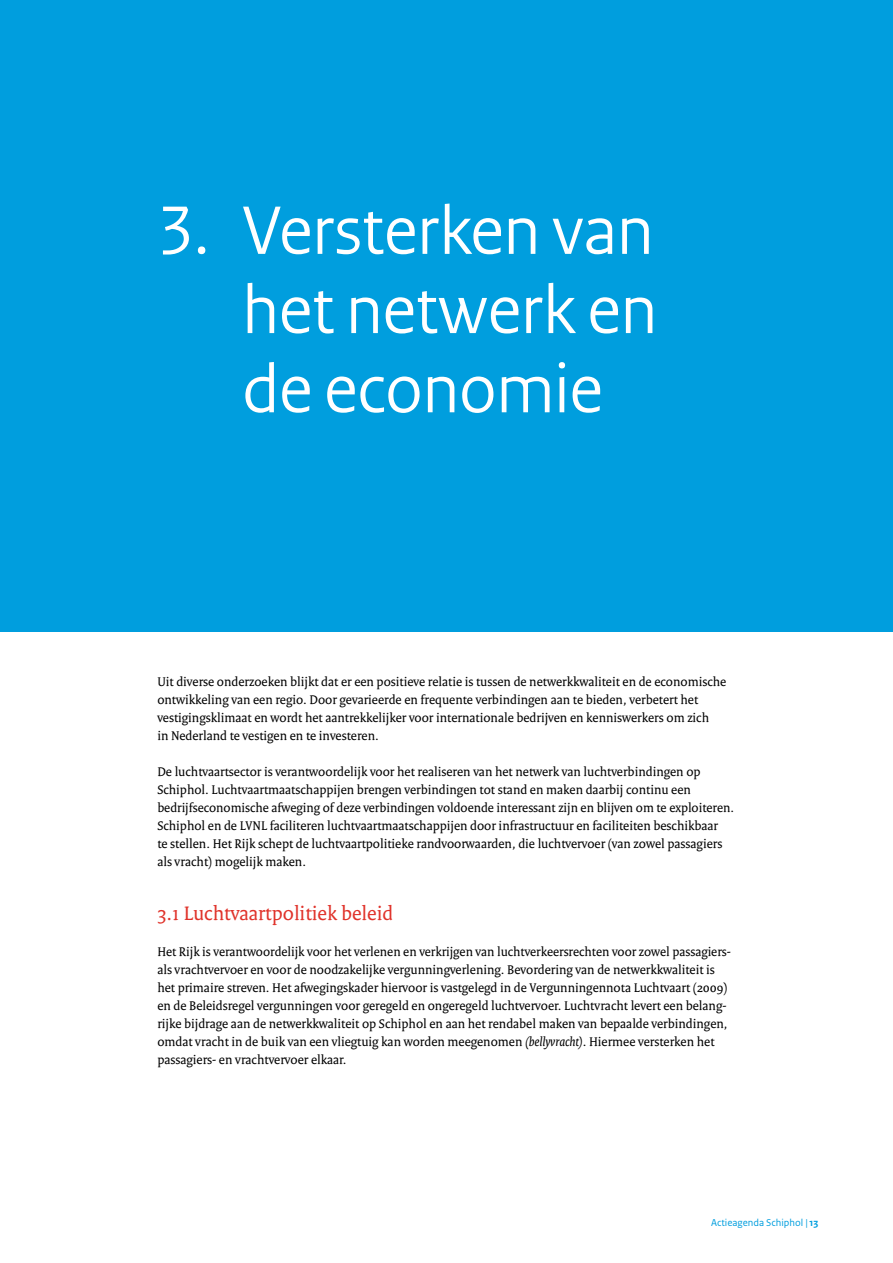
<style>
.page{position:relative;width:893px;height:1263px;background:#fff}
.page>*{position:absolute;margin:0;border:0;box-sizing:border-box;transform-origin:0 0}
.t1{font:72px/79.2px "Rijksoverheid Sans Heading";color:#fff;text-align:justify}
.t2{font:21px "Rijksoverheid Serif";color:#e0332b}
.t3{font:13.5px/18px "Rijksoverheid Serif";color:#000}
.t4{font:10.5px "Rijksoverheid Sans Text";color:#009ede}
.s1{font-style:italic}
.s2{font-weight:700}
</style>
<div class="page">
<div style="left:0;top:0;width:893px;height:631px;background:#009ede"></div>
<h1 class="t1" style="left:242px;top:192px;width:416px;text-indent:-85px">3. Versterken van het netwerk en de economie</h1>
<p class="t3" style="left:157px;top:672px;width:571px">Uit diverse onderzoeken blijkt dat er een positieve relatie is tussen de netwerkkwaliteit en de economische ontwikkeling van een regio. Door gevarieerde en frequente verbindingen aan te bieden, verbetert het vestigingsklimaat en wordt het aantrekkelijker voor internationale bedrijven en kenniswerkers om zich<br>in Nederland te vestigen en te investeren.</p>
<p class="t3" style="left:157px;top:762px;width:578px">De luchtvaartsector is verantwoordelijk voor het realiseren van het netwerk van luchtverbindingen op Schiphol. Luchtvaartmaatschappijen brengen verbindingen tot stand en maken daarbij continu een bedrijfseconomische afweging of deze verbindingen voldoende interessant zijn en blijven om te exploiteren.<br>Schiphol en de LVNL faciliteren luchtvaartmaatschappijen door infrastructuur en faciliteiten beschikbaar<br>te stellen. Het Rijk schept de luchtvaartpolitieke randvoorwaarden, die luchtvervoer (van zowel passagiers als vracht) mogelijk maken.</p>
<h2 class="t2" style="left:157px;top:901px;width:237px">3.1 Luchtvaartpolitiek beleid</h2>
<p class="t3" style="left:157px;top:942px;width:574px">Het Rijk is verantwoordelijk voor het verlenen en verkrijgen van luchtverkeersrechten voor zowel passagiers&shy;als vrachtvervoer en voor de noodzakelijke vergunningverlening. Bevordering van de netwerkkwaliteit is het primaire streven. Het afwegingskader hiervoor is vastgelegd in de Vergunningennota Luchtvaart (2009) en de Beleidsregel vergunningen voor geregeld en ongeregeld luchtvervoer. Luchtvracht levert een belang&shy;rijke bijdrage aan de netwerkkwaliteit op Schiphol en aan het rendabel maken van bepaalde verbindingen, omdat vracht in de buik van een vliegtuig kan worden meegenomen <span class="s1">(bellyvracht)</span>. Hiermee versterken het passagiers- en vrachtvervoer elkaar.</p>
<p class="t4" style="left:711px;top:1216px;width:109px">Actieagenda Schiphol | <span class="s2">13</span></p>
</div>
